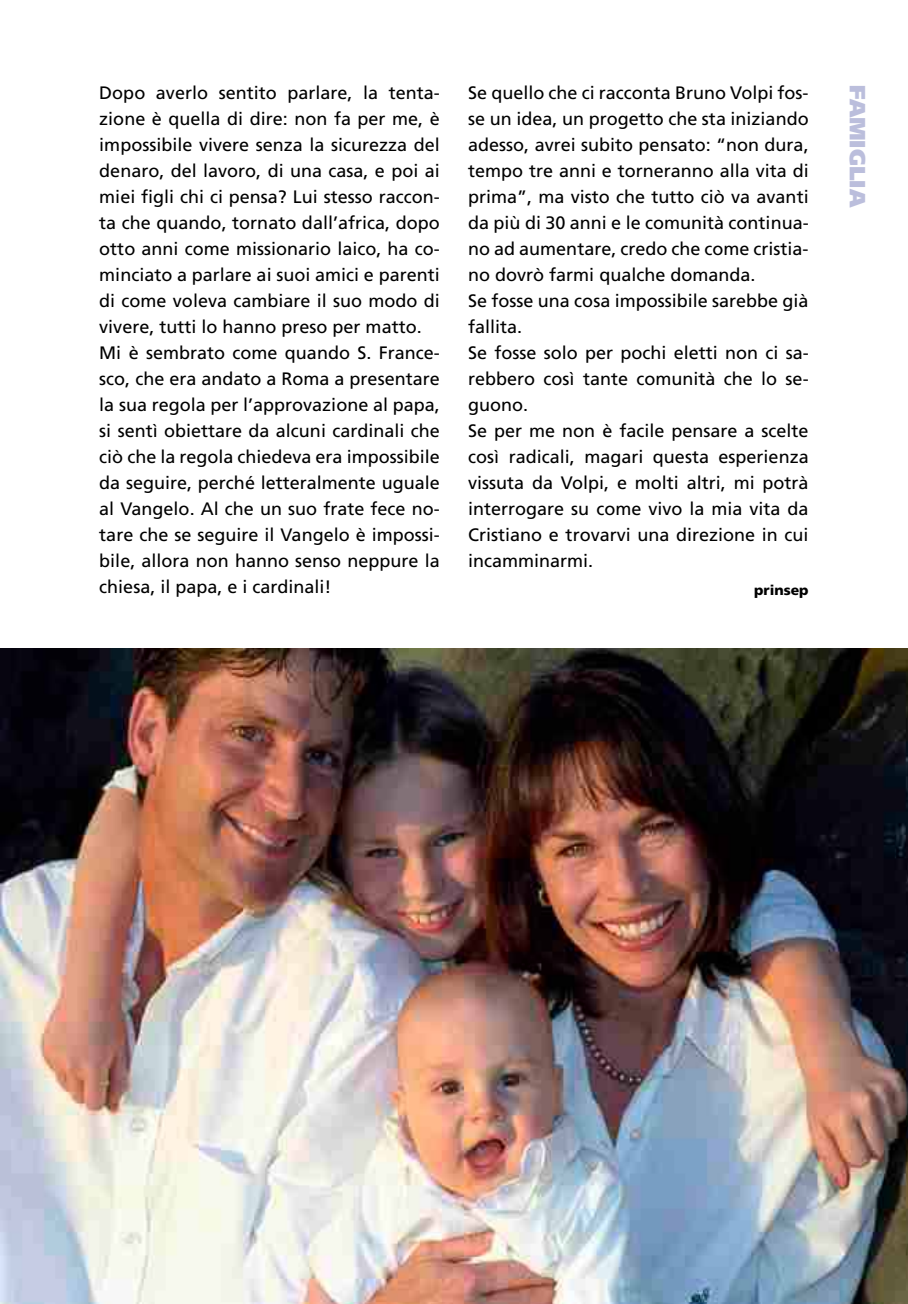
<style>
.page{position:relative;width:908px;height:1304px;background:#fff}
.page>*{position:absolute;margin:0;border:0;box-sizing:border-box;transform-origin:0 0}
.t1{font:900 22px "Frutiger";color:#bbbedc}
.t2{font:18px/26px "Frutiger";color:#000}
.t3{font:900 14px "Frutiger";color:#000}
</style>
<div class="page">
<img style="left:0;top:648px;width:907px;height:656px">
<p class="t2" style="left:99px;top:80px;width:342px">Dopo averlo sentito parlare, la tenta&shy;zione è quella di dire: non fa per me, è impossibile vivere senza la sicurezza del denaro, del lavoro, di una casa, e poi ai miei figli chi ci pensa? Lui stesso raccon&shy;ta che quando, tornato dall’africa, dopo otto anni come missionario laico, ha co&shy;minciato a parlare ai suoi amici e parenti di come voleva cambiare il suo modo di vivere, tutti lo hanno preso per matto.<br>M i è sembrato come quando S. France&shy;sco, che era andato a Roma a presentare la sua regola per l’approvazione al papa, si sentì obiettare da alcuni cardinali che ciò che la regola chiedeva era impossibile da seguire, perché letteralmente uguale al Vangelo. Al che un suo frate fece no&shy;tare che se seguire il Vangelo è impossi&shy;bile, allora non hanno senso neppure la chiesa, il papa, e i cardinali!</p>
<p class="t2" style="left:468px;top:79px;width:342px">Se quello che ci racconta Bruno Volpi fos&shy;se un idea, un progetto che sta iniziando adesso, avrei subito pensato: “non dura, tempo tre anni e torneranno alla vita di prima”, ma visto che tutto ciò va avanti da più di 30 anni e le comunità continua&shy;no ad aumentare, credo che come cristia&shy;no dovrò farmi qualche domanda.<br>Se fosse una cosa impossibile sarebbe già fallita.<br>Se fosse solo per pochi eletti non ci sa&shy;rebbero così tante comunità che lo se&shy;guono.<br>Se per me non è facile pensare a scelte così radicali, magari questa esperienza vissuta da Volpi, e molti altri, mi potrà interrogare su come vivo la mia vita da Cristiano e trovarvi una direzione in cui incamminarmi.</p>
<p class="t3" style="left:753px;top:582px;width:56px">prinsep</p>
<p class="t1" style="left:870px;top:85px;width:124px;rotate:90deg">famiglia</p>
</div>
